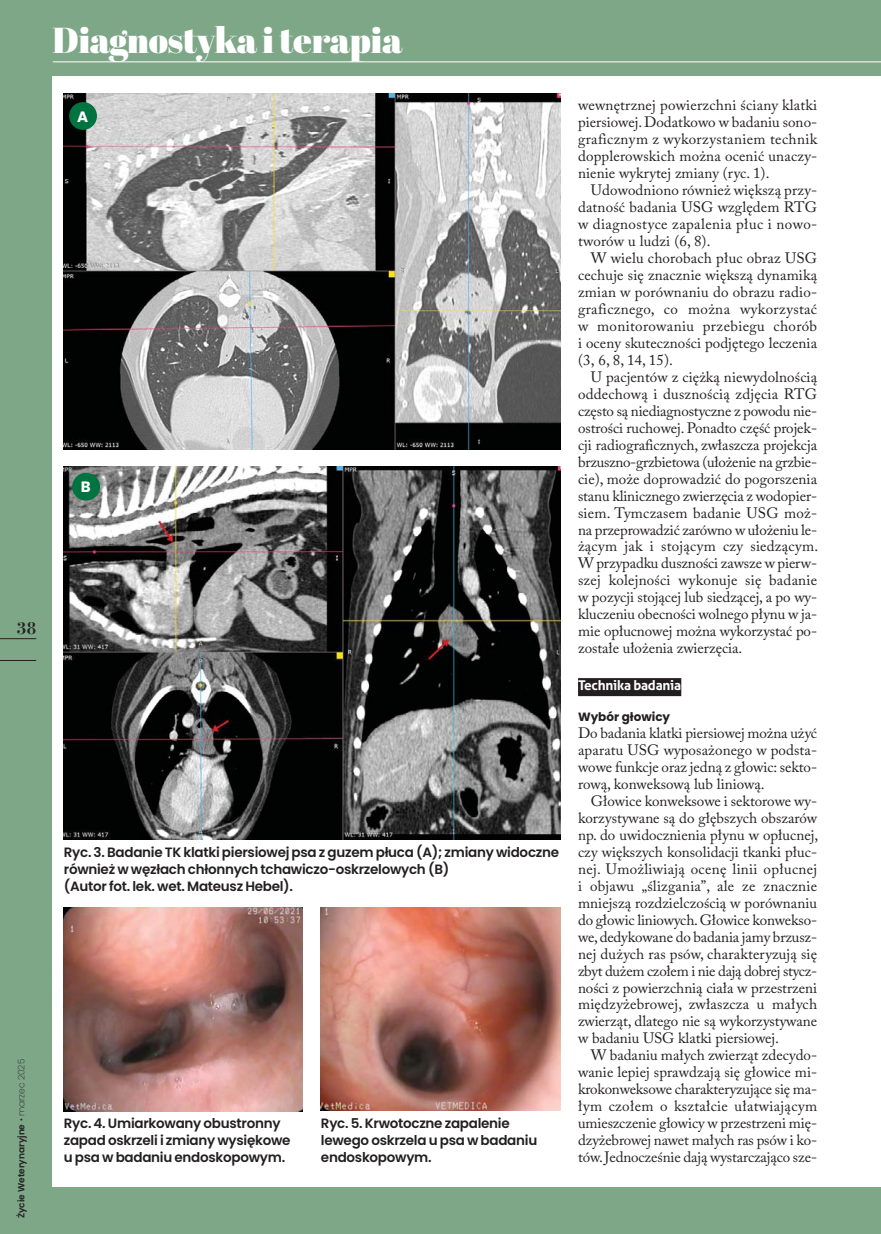
<style>
.page{position:relative;width:881px;height:1234px;background:#fff}
.page>*{position:absolute;margin:0;border:0;box-sizing:border-box;transform-origin:0 0}
.t1{font:900 36px "Abril Display";letter-spacing:-.005em;color:#fff}
.t2{font:700 18px "Bauer Bodni EU";color:#231f20}
.t3{font:15px/17px "Adobe Caslon Pro";letter-spacing:.005em;color:#231f20;text-align:justify}
.t4{font:700 15px "Poppins";color:#fff}
.t5{font:600 13.5px/17px "Poppins";letter-spacing:-.02em;color:#231f20}
.t6{font:700 13.5px "Aller";letter-spacing:-.015em;color:#fff}
.t7{font:700 12px "Poppins";color:#231f20}
.t8{font:600 9px "Poppins";color:#231f20}
.s1{font-weight:200}
</style>
<div class="page">
<div style="left:0;top:0;width:880px;height:1233px;background:#7ea788"></div>
<div style="left:53px;top:77px;width:827px;height:1109px;background:#fff"></div>
<hr style="left:53px;top:62px;width:827px;height:1px;background:#fff">
<hr style="left:0;top:638px;width:36px;height:1px;background:#231f20">
<hr style="left:0;top:660px;width:36px;height:1px;background:#231f20">
<div style="left:578px;top:678px;width:103px;height:18px;background:#231f20"></div>
<img style="left:64px;top:907px;width:239px;height:203px">
<img style="left:321px;top:907px;width:239px;height:203px">
<img style="left:64px;top:94px;width:496px;height:355px">
<img style="left:64px;top:466px;width:496px;height:373px">
<div style="left:69px;top:102px;width:28px;height:28px;background:#007440;border-radius:50%"></div>
<div style="left:72px;top:472px;width:28px;height:28px;background:#007440;border-radius:50%"></div>
<h1 class="t1" style="left:53px;top:19px;width:350px">Diagnostyka i terapia</h1>
<p class="t4" style="left:77px;top:110px;width:13px">A</p>
<p class="t4" style="left:81px;top:481px;width:11px">B</p>
<p class="t2" style="left:17px;top:616px;width:21px">38</p>
<p class="t5" style="left:64px;top:845px;width:496px">Ryc. 3. Badanie TK klatki piersiowej psa z guzem płuca (A); zmiany widoczne również w węzłach chłonnych tchawiczo-oskrzelowych (B)<br>(Autor fot. lek. wet. Mateusz Hebel).</p>
<p class="t8" style="left:18px;top:1217px;width:161px;rotate:-90deg">Życie Weterynaryjne <span class="s1">• marzec 2025</span></p>
<p class="t5" style="left:64px;top:1116px;width:228px">Ryc. 4. Umiarkowany obustronny zapad oskrzeli i zmiany wysiękowe u psa w badaniu endoskopowym.</p>
<p class="t5" style="left:321px;top:1116px;width:218px">Ryc. 5. Krwotoczne zapalenie lewego oskrzela u psa w badaniu endoskopowym.</p>
<p class="t3" style="left:578px;top:99px;width:240px">we wnętrz nej po wierzch ni ścia ny klat ki pier sio wej. Do dat ko wo w ba da niu so no - gra ficz nym z wy ko rzy sta niem tech nik dop ple row skich moż na oce nić una czy - nie nie wy kry tej zmia ny (ryc. 1).</p>
<p class="t3" style="left:578px;top:183px;width:241px;text-indent:13px">Udo wod nio no rów nież więk szą przy - dat ność ba da nia USG wzglę dem RTG w dia gno sty ce za pa le nia płuc i no wo - two rów u lu dzi (6, 8).</p>
<p class="t3" style="left:578px;top:251px;width:240px;text-indent:13px">W wie lu cho ro bach płuc ob raz USG ce chu je się znacz nie więk szą dy na mi ką zmian w po rów na niu do ob ra zu ra dio - gra ficz ne go, co moż na wy ko rzy stać w mo ni to ro wa niu prze bie gu cho rób i oce ny sku tecz no ści pod ję te go le cze nia (3, 6, 8, 14, 15).</p>
<p class="t3" style="left:578px;top:370px;width:241px;text-indent:13px">U pa cjen tów z cięż ką nie wy dol no ścią od de cho wą i dusz no ścią zdję cia RTG czę sto są nie dia gno stycz ne z po wo du nie - ostro ści ru cho wej. Po nad to część pro jek - cji ra dio gra ficz nych, zwłasz cza pro jek cja brzusz no -grzbie to wa (uło że nie na grzbie - cie), mo że do pro wa dzić do po gor sze nia sta nu kli nicz ne go zwie rzę cia z wo do pier - siem. Tym cza sem ba da nie USG moż - na prze pro wa dzić za rów no w uło że niu le - żą cym jak i sto ją cym czy sie dzą cym.<br>W przy pad ku dusz no ści za wsze w pierw - szej ko lej no ści wy ko nu je się ba da nie w po zy cji sto ją cej lub sie dzą cej, a po wy - klu cze niu obec no ści wol ne go pły nu w ja - mie opłuc no wej moż na wy ko rzy stać po - zo sta łe uło że nia zwie rzę cia.</p>
<p class="t6" style="left:578px;top:677px;width:105px">Technika badania</p>
<p class="t7" style="left:578px;top:712px;width:94px">Wybór głowicy</p>
<p class="t3" style="left:578px;top:726px;width:240px">Do ba da nia klat ki pier sio wej można użyć apa ra tu USG wy po sażone go w pod sta - wo we funk cje oraz jed ną z gło wic: sek to - ro wą, kon wek so wą lub li nio wą.</p>
<p class="t3" style="left:578px;top:793px;width:241px;text-indent:13px">Gło wi ce kon wek so we i sek to ro we wy - ko rzy sty wa ne są do głębszych ob sza rów np. do uwi docz nie nia pły nu w opłuc nej, czy więk szych kon so li da cji tkan ki płuc - nej. Umożli wia ją ocenę li nii opłuc nej i ob ja wu „ślizgania”, ale ze znacz nie mniej szą roz dziel czo ścią w po rów na niu do gło wic li nio wych. Gło wi ce kon wek so - we, de dy ko wa ne do ba da nia ja my brzusz - nej du żych ras psów, cha rak te ry zu ją się zbyt du żem czo łem i nie da ją do brej stycz - no ści z po wierzch nią cia ła w prze strze ni mię dzy że bro wej, zwłasz cza u ma łych zwie rząt, dla te go nie są wy ko rzy sty wa ne w ba da niu USG klat ki pier sio wej.</p>
<p class="t3" style="left:578px;top:1048px;width:240px;text-indent:13px">W ba da niu ma łych zwie rząt zde cy do - wa nie le piej spraw dza ją się gło wi ce mi - kro kon wek so we cha rak te ry zu ją ce się ma - łym czo łem o kształ cie uła twia ją cym umiesz cze nie gło wi cy w prze strze ni mię - dzy że bro wej na wet ma łych ras psów i ko - tów. Jed no cze śnie da ją wy star cza ją co sze -</p>
</div>
